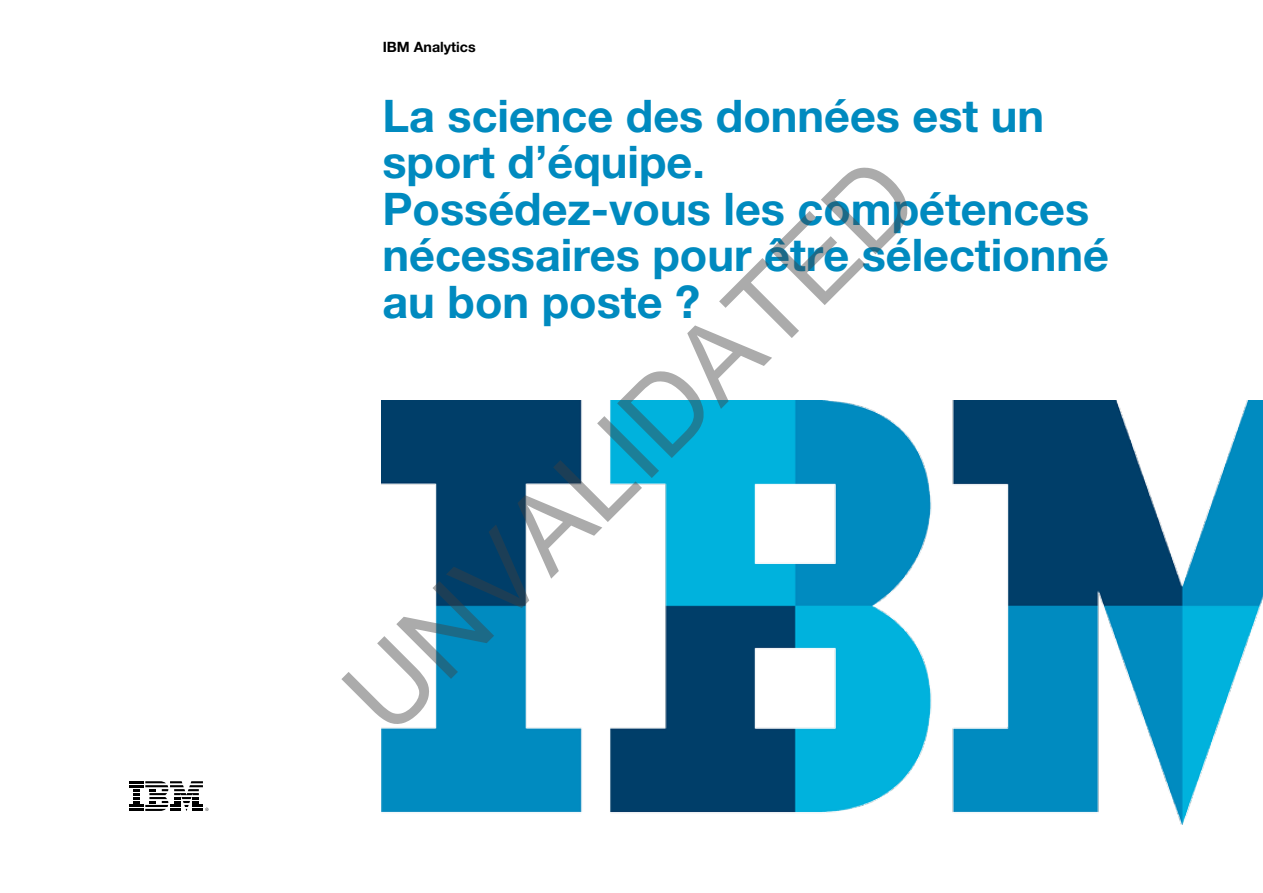
<style>
.page{position:relative;width:1263px;height:893px;background:#fff}
.page>*{position:absolute;margin:0;border:0;box-sizing:border-box;transform-origin:0 0}
.t1{font:108px "Arial";color:rgb(64 64 64/.44)}
.t2{font:700 45px/46.5px "Helvetica Neue LT Pro";color:#008abf}
.t3{font:700 14.25px "Helvetica Neue LT Pro";color:#000}
</style>
<div class="page">
<img style="left:382px;top:400px;width:881px;height:425px">
<svg style="left:129px;top:781px;width:79px;height:30px"></svg>
<p class="t3" style="left:383px;top:38px;width:95px">IBM Analytics</p>
<p class="t2" style="left:382px;top:92px;width:728px">La science des données est un sport d’équipe.<br>Possédez-vous les compétences nécessaires pour être sélectionné au bon poste ?</p>
<h1 class="t1" style="left:313px;top:663px;width:758px;rotate:-45deg">UNVALIDATED</h1>
</div>
